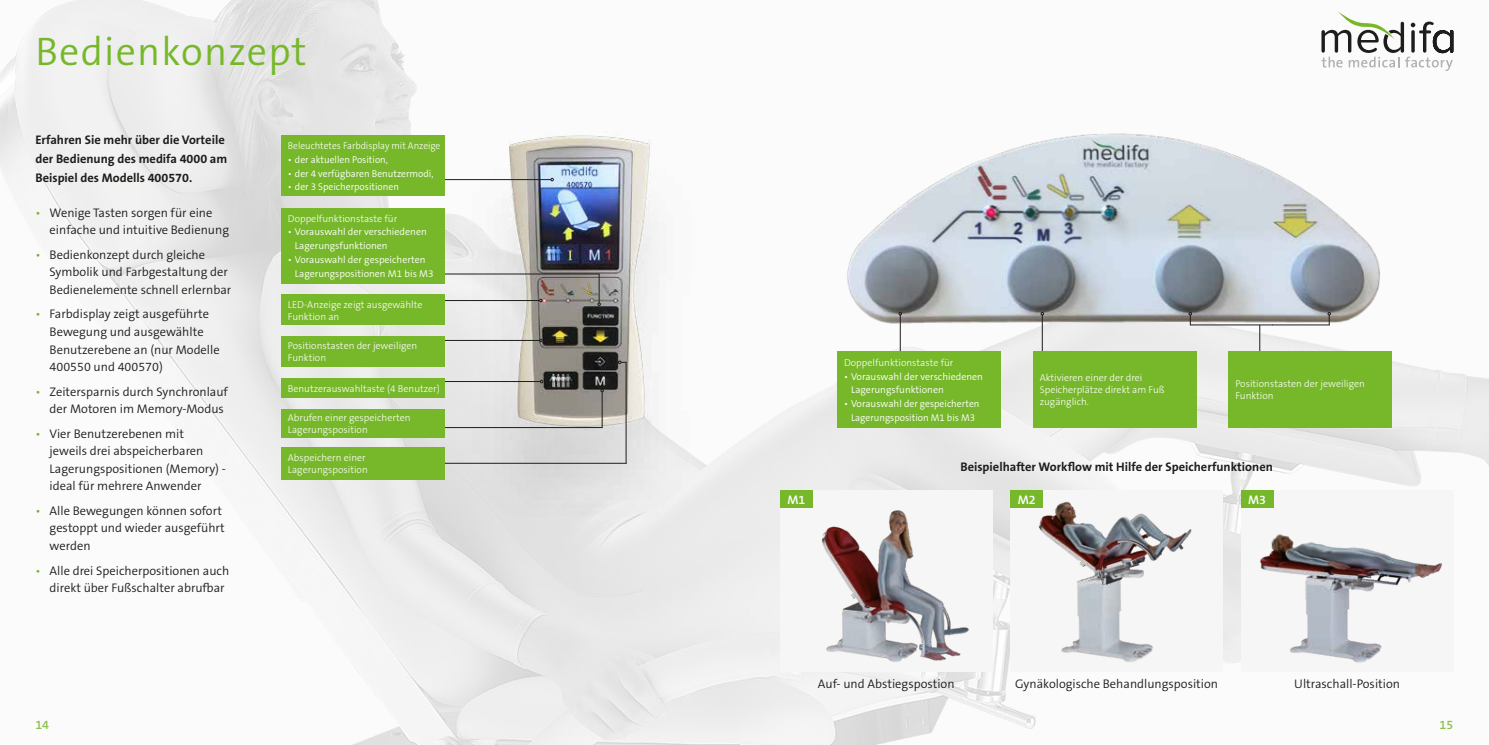
<style>
.page{position:relative;width:1489px;height:745px;background:#fff}
.page>*{position:absolute;margin:0;border:0;box-sizing:border-box;transform-origin:0 0}
.t1{font:300 40px "The Sans B W4";letter-spacing:.03em;color:#76b82a}
.t2{font:300 12.5px/17.5px "The Sans B W4";color:#1d1d1b}
.t3{font:700 12.5px/18.8px "The Sans B W7";color:#1d1d1b}
.t4{font:600 12.5px "The Sans B W6";color:#fff}
.t5{font:600 12.5px "The Sans B W6";color:#76b82a}
.t6{font:300 10px/12px "The Sans B W3";color:#fff}
.t7{font:300 10px/13.8px "The Sans B W4";color:#fff}
.t8{font:300 10px "The Sans B W3";color:#fff;scale:.95 1}
.s1{color:#76b82a}
</style>
<div class="page">
<img style="left:0;top:0;width:1488px;height:744px">
<svg style="left:1321px;top:11px;width:132px;height:60px"></svg>
<img style="left:466px;top:118px;width:225px;height:398px">
<hr style="left:440px;top:179px;width:111px;height:1px;background:#1d1d1b">
<hr style="left:439px;top:300px;width:100px;height:1px;background:#1d1d1b">
<hr style="left:439px;top:340px;width:100px;height:1px;background:#1d1d1b">
<svg style="left:539px;top:338px;width:3px;height:4px"></svg>
<hr style="left:439px;top:381px;width:101px;height:1px;background:#1d1d1b">
<hr style="left:439px;top:462px;width:187px;height:1px;background:#1d1d1b">
<hr style="left:625px;top:362px;width:1px;height:101px;background:#1d1d1b">
<svg style="left:618px;top:360px;width:8px;height:3px"></svg>
<hr style="left:434px;top:273px;width:165px;height:1px;background:#1d1d1b">
<svg style="left:597px;top:274px;width:3px;height:31px"></svg>
<img style="left:839px;top:118px;width:554px;height:227px">
<hr style="left:441px;top:427px;width:161px;height:1px;background:#1d1d1b">
<hr style="left:602px;top:391px;width:1px;height:36px;background:#1d1d1b">
<hr style="left:1259px;top:325px;width:1px;height:30px;background:#1d1d1b">
<hr style="left:1272px;top:324px;width:57px;height:1px;background:#1d1d1b">
<svg style="left:1327px;top:312px;width:3px;height:13px"></svg>
<hr style="left:1189px;top:324px;width:83px;height:1px;background:#1d1d1b">
<svg style="left:1188px;top:312px;width:3px;height:13px"></svg>
<hr style="left:1041px;top:315px;width:1px;height:45px;background:#1d1d1b">
<hr style="left:899px;top:315px;width:1px;height:45px;background:#1d1d1b">
<div style="left:780px;top:490px;width:212px;height:181px;background:#f6f6f6"></div>
<img style="left:812px;top:495px;width:157px;height:167px">
<div style="left:780px;top:490px;width:32px;height:18px;background:#76b82a"></div>
<div style="left:1010px;top:490px;width:212px;height:181px;background:#f6f6f6"></div>
<img style="left:1038px;top:501px;width:154px;height:161px">
<div style="left:1010px;top:490px;width:33px;height:18px;background:#76b82a"></div>
<div style="left:1240px;top:490px;width:213px;height:181px;background:#f6f6f6"></div>
<img style="left:1240px;top:495px;width:202px;height:168px">
<div style="left:1240px;top:490px;width:33px;height:18px;background:#76b82a"></div>
<div style="left:281px;top:136px;width:163px;height:60px;background:#76b82a"></div>
<div style="left:281px;top:208px;width:163px;height:75px;background:#76b82a"></div>
<div style="left:281px;top:294px;width:163px;height:31px;background:#76b82a"></div>
<div style="left:281px;top:336px;width:163px;height:30px;background:#76b82a"></div>
<div style="left:281px;top:378px;width:163px;height:19px;background:#76b82a"></div>
<div style="left:281px;top:409px;width:163px;height:29px;background:#76b82a"></div>
<div style="left:836px;top:351px;width:164px;height:76px;background:#76b82a"></div>
<div style="left:1032px;top:351px;width:164px;height:76px;background:#76b82a"></div>
<div style="left:1228px;top:351px;width:163px;height:76px;background:#76b82a"></div>
<div style="left:281px;top:447px;width:163px;height:32px;background:#76b82a"></div>
<h1 class="t1" style="left:35px;top:26px;width:273px">Bedienkonzept</h1>
<p class="t3" style="left:35px;top:130px;width:193px">Erfahren Sie mehr über die Vorteile der Bedienung des medifa 4000 am<br>Beispiel des Modells 400570.</p>
<p class="t2" style="left:50px;top:203px;width:181px;text-indent:-14px"><span class="s1">•</span> Wenige Tasten sorgen für eine einfache und intuitive Bedienung</p>
<p class="t2" style="left:50px;top:246px;width:183px;text-indent:-14px"><span class="s1">•</span> Bedienkonzept durch gleiche<br>Symbolik und Farbgestaltung der<br>Bedienelemente schnell erlernbar</p>
<p class="t2" style="left:50px;top:305px;width:171px;text-indent:-14px"><span class="s1">•</span> Farbdisplay zeigt ausgeführte<br>Bewegung und ausgewählte<br>Benutzerebene an (nur Modelle<br>400550 und 400570)</p>
<p class="t2" style="left:50px;top:382px;width:180px;text-indent:-14px"><span class="s1">•</span> Zeitersparnis durch Synchronlauf der Motoren im Memory-Modus</p>
<p class="t2" style="left:50px;top:424px;width:178px;text-indent:-14px"><span class="s1">•</span> Vier Benutzerebenen mit<br>jeweils drei abspeicherbaren<br>Lagerungspositionen (Memory) - ideal für mehrere Anwender</p>
<p class="t2" style="left:50px;top:501px;width:177px;text-indent:-14px"><span class="s1">•</span> Alle Bewegungen können sofort gestoppt und wieder ausgeführt werden</p>
<p class="t2" style="left:50px;top:561px;width:181px;text-indent:-14px"><span class="s1">•</span> Alle drei Speicherpositionen auch direkt über Fußschalter abrufbar</p>
<p class="t8" style="left:288px;top:139px;width:162px">Beleuchtetes Farbdisplay mit Anzeige</p>
<p class="t7" style="left:288px;top:152px;width:101px">• der aktuellen Position,</p>
<p class="t7" style="left:288px;top:166px;width:147px">• der 4 verfügbaren Benutzermodi,</p>
<p class="t7" style="left:288px;top:180px;width:113px">• der 3 Speicherpositionen</p>
<p class="t6" style="left:288px;top:212px;width:111px">Doppelfunktionstaste für</p>
<p class="t7" style="left:295px;top:225px;width:133px;text-indent:-7px">• Vorauswahl der verschiedenen<br>Lagerungsfunktionen</p>
<p class="t7" style="left:295px;top:252px;width:140px;text-indent:-7px">• Vorauswahl der gespeicherten<br>Lagerungspositionen M1 bis M3</p>
<p class="t6" style="left:288px;top:298px;width:136px">LED-Anzeige zeigt ausgewählte<br>Funktion an</p>
<p class="t6" style="left:288px;top:340px;width:131px">Positionstasten der jeweiligen<br>Funktion</p>
<p class="t6" style="left:288px;top:382px;width:153px">Benutzerauswahltaste (4 Benutzer)</p>
<p class="t6" style="left:288px;top:412px;width:124px">Abrufen einer gespeicherten<br>Lagerungsposition</p>
<p class="t6" style="left:288px;top:451px;width:81px">Abspeichern einer<br>Lagerungsposition</p>
<p class="t6" style="left:844px;top:356px;width:111px">Doppelfunktionstaste für</p>
<p class="t7" style="left:851px;top:369px;width:133px;text-indent:-7px">• Vorauswahl der verschiedenen<br>Lagerungsfunktionen</p>
<p class="t7" style="left:844px;top:396px;width:137px;text-align:center">• Vorauswahl der gespeicherten<br>Lagerungsposition M1 bis M3</p>
<p class="t6" style="left:1039px;top:372px;width:126px">Aktivieren einer der drei<br>Speicherplätze direkt am Fuß zugänglich.</p>
<p class="t6" style="left:1235px;top:378px;width:131px">Positionstasten der jeweiligen<br>Funktion</p>
<p class="t3" style="left:960px;top:457px;width:314px">Beispielhafter Workflow mit Hilfe der Speicherfunktionen</p>
<p class="t4" style="left:787px;top:491px;width:19px">M1</p>
<p class="t4" style="left:1017px;top:491px;width:19px">M2</p>
<p class="t4" style="left:1248px;top:491px;width:19px">M3</p>
<p class="t2" style="left:818px;top:675px;width:138px">Auf- und Abstiegspostion</p>
<p class="t2" style="left:1015px;top:675px;width:204px">Gynäkologische Behandlungsposition</p>
<p class="t2" style="left:1294px;top:675px;width:107px">Ultraschall-Position</p>
<p class="t5" style="left:35px;top:716px;width:15px">14</p>
<p class="t5" style="left:1439px;top:716px;width:15px">15</p>
</div>
